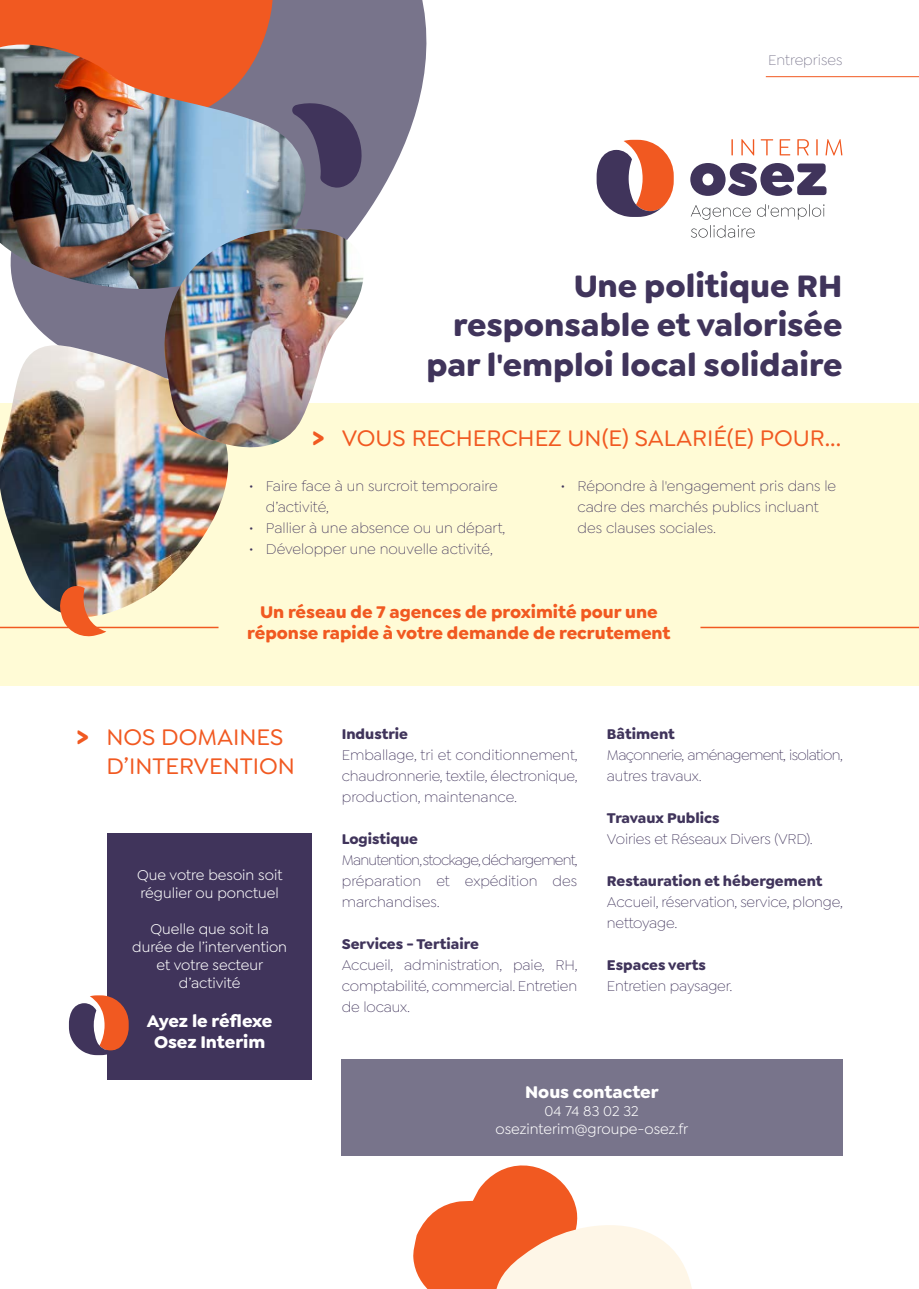
<style>
.page{position:relative;width:919px;height:1289px;background:#fff}
.page>*{position:absolute;margin:0;border:0;box-sizing:border-box;transform-origin:0 0}
.t1{font:700 33px/39.6px "Goldplay";color:#40345b;text-align:right}
.t2{font:500 24px/28.8px "Goldplay";color:#f15921}
.t3{font:700 18px "Goldplay";color:#f15921}
.t4{font:700 18px "Goldplay";letter-spacing:-.005em;color:#fff}
.t5{font:300 15px/21px "Goldplay";letter-spacing:-.01em;color:#40345b}
.t6{font:15px/18px "Goldplay";color:#fff}
.t7{font:700 15px "Goldplay";color:#40345b}
.t8{font:300 15px/21px "Goldplay";letter-spacing:-.04em;color:#40345b}
.t9{font:300 15px "Goldplay";color:#78748b}
.s1{font-weight:900}
</style>
<div class="page">
<svg style="left:14px;top:0;width:413px;height:345px;fill:#78748b"></svg>
<div style="left:0;top:402px;width:918px;height:283px;background:#fffbd6"></div>
<div style="left:107px;top:833px;width:205px;height:247px;background:#40345b"></div>
<svg style="left:69px;top:995px;width:60px;height:60px"></svg>
<img style="left:0;top:188px;width:307px;height:102px">
<img style="left:0;top:345px;width:229px;height:269px">
<img style="left:0;top:0;width:363px;height:188px">
<svg style="left:59px;top:585px;width:47px;height:52px"></svg>
<svg style="left:412px;top:1155px;width:286px;height:133px"></svg>
<img style="left:161px;top:229px;width:207px;height:221px">
<hr style="left:765px;top:76px;width:153px;height:1px;background:#f15921">
<svg style="left:731px;top:139px;width:1px;height:16px"></svg>
<svg style="left:741px;top:139px;width:13px;height:16px"></svg>
<svg style="left:760px;top:139px;width:13px;height:16px"></svg>
<svg style="left:779px;top:139px;width:11px;height:16px"></svg>
<svg style="left:797px;top:139px;width:11px;height:16px"></svg>
<svg style="left:816px;top:139px;width:1px;height:16px"></svg>
<svg style="left:825px;top:139px;width:17px;height:16px"></svg>
<svg style="left:690px;top:163px;width:136px;height:33px"></svg>
<svg style="left:690px;top:204px;width:134px;height:34px"></svg>
<svg style="left:596px;top:140px;width:77px;height:77px"></svg>
<div style="left:341px;top:1058px;width:501px;height:97px;background:#78748b"></div>
<hr style="left:0;top:626px;width:218px;height:2px;background:#f15921">
<hr style="left:700px;top:626px;width:218px;height:2px;background:#f15921">
<p class="t9" style="left:768px;top:52px;width:76px">Entreprises</p>
<p class="t1" style="left:426px;top:265px;width:417px">Une politique RH responsable et valorisée par l'emploi local solidaire</p>
<p class="t2" style="left:312px;top:423px;width:530px"><span class="s1">&gt;</span> VOUS RECHERCHEZ UN(E) SALARIÉ(E) POUR...</p>
<p class="t5" style="left:266px;top:476px;width:233px;text-indent:-17px">• Faire face à un surcroit temporaire d’activité,</p>
<p class="t5" style="left:249px;top:518px;width:258px">• Pallier à une absence ou un départ,</p>
<p class="t5" style="left:249px;top:539px;width:245px">• Développer une nouvelle activité,</p>
<p class="t5" style="left:577px;top:476px;width:260px;text-indent:-17px">• Répondre à l'engagement pris dans le cadre des marchés publics incluant des clauses sociales.</p>
<p class="t3" style="left:260px;top:600px;width:399px">Un réseau de 7 agences de proximité pour une</p>
<p class="t3" style="left:247px;top:621px;width:425px">réponse rapide à votre demande de recrutement</p>
<p class="t2" style="left:106px;top:722px;width:190px;text-indent:-30px"><span class="s1">&gt;</span> NOS DOMAINES<br>D’INTERVENTION</p>
<p class="t6" style="left:137px;top:866px;width:147px">Que votre besoin soit régulier ou ponctuel</p>
<p class="t6" style="left:132px;top:920px;width:156px;text-align:center">Quelle que soit la durée de l’intervention et votre secteur d’activité</p>
<p class="t4" style="left:147px;top:1009px;width:127px">Ayez le réflexe</p>
<p class="t4" style="left:154px;top:1030px;width:113px">Osez Interim</p>
<p class="t7" style="left:342px;top:723px;width:68px">Industrie</p>
<p class="t5" style="left:342px;top:744px;width:237px;text-align:justify">Emballage, tri et conditionnement, chaudronnerie, textile, électronique, production, maintenance.</p>
<p class="t7" style="left:342px;top:828px;width:78px">Logistique</p>
<p class="t5" style="left:342px;top:849px;width:237px;text-align:justify">Manutention,stockage,déchargement, préparation et expédition des marchandises.</p>
<p class="t7" style="left:342px;top:933px;width:138px">Services - Tertiaire</p>
<p class="t5" style="left:342px;top:954px;width:237px;text-align:justify">Accueil, administration, paie, RH, comptabilité, commercial. Entretien de locaux.</p>
<p class="t7" style="left:607px;top:723px;width:69px">Bâtiment</p>
<p class="t8" style="left:607px;top:744px;width:237px">Maçonnerie, aménagement, isolation, autres travaux.</p>
<p class="t7" style="left:607px;top:807px;width:114px">Travaux Publics</p>
<p class="t5" style="left:607px;top:828px;width:207px">Voiries et Réseaux Divers (VRD).</p>
<p class="t7" style="left:607px;top:870px;width:217px">Restauration et hébergement</p>
<p class="t5" style="left:607px;top:891px;width:237px">Accueil, réservation, service, plonge, nettoyage.</p>
<p class="t7" style="left:607px;top:954px;width:100px">Espaces verts</p>
<p class="t5" style="left:607px;top:975px;width:127px">Entretien paysager.</p>
<p class="t4" style="left:525px;top:1080px;width:135px">Nous contacter</p>
<p class="t6" style="left:544px;top:1102px;width:96px">04 74 83 02 32</p>
<p class="t6" style="left:495px;top:1120px;width:194px">osezinterim@groupe-osez.fr</p>
</div>
